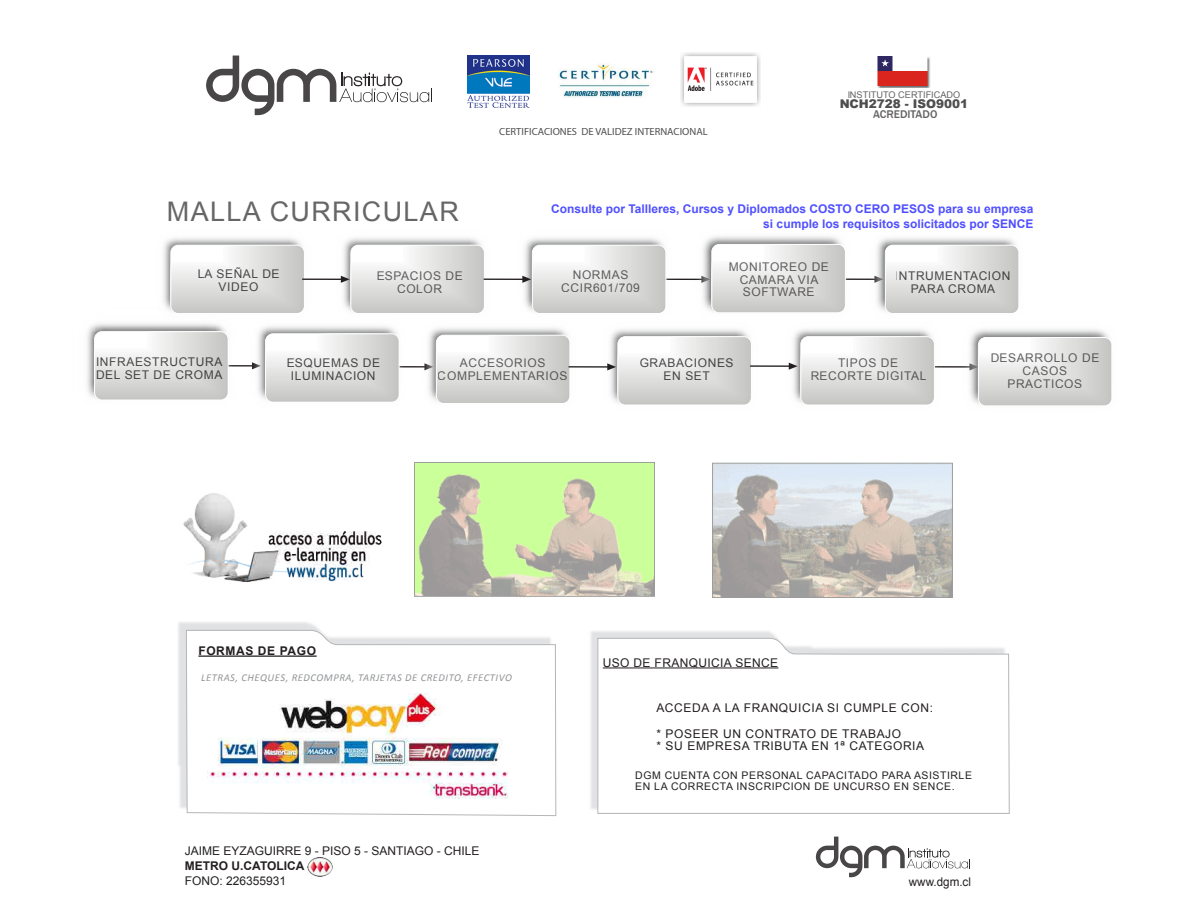
<style>
.page{position:relative;width:1188px;height:918px;background:#fff}
.page>*{position:absolute;margin:0;border:0;box-sizing:border-box;transform-origin:0 0}
.t1{font:27px "Arial";letter-spacing:.05em;color:#666}
.t2{font:12px/12.8px "Arial";letter-spacing:.05em;color:#231f20;text-align:center}
.t3{font:700 12px/14.4px "Arial";color:#0303ff;text-align:right}
.t4{font:12px/12.8px "Arial";letter-spacing:.05em;color:#000;text-align:center}
.t5{font:12px "Arial";color:#231f20}
.t6{font:12px "Arial";letter-spacing:.03em;color:#231f20}
.t7{font:700 12px "Arial";color:#231f20}
.t8{font:900 12px "Arial";color:#000}
.t9{font:700 12px "Arial";letter-spacing:.05em;color:#231f20}
.t10{font:500 11.55px "Franklin Gothic";color:#231f20}
.t11{font:10.5px/10.5px "Arial";letter-spacing:.05em;color:#231f20}
.t12{font:italic 10.5px "Calibri";letter-spacing:.05em;color:#939598}
.t13{font:10.5px "Myriad Pro";color:#000}
.t14{font:9.15px "Arial";color:#231f20}
</style>
<div class="page">
<img style="left:415px;top:462px;width:239px;height:138px">
<svg style="left:597px;top:479px;width:413px;height:335px"></svg>
<img style="left:178px;top:622px;width:142px;height:186px">
<svg style="left:186px;top:630px;width:370px;height:186px"></svg>
<hr style="left:198px;top:656px;width:119px;height:1px;background:#231f20">
<hr style="left:603px;top:668px;width:175px;height:1px;background:#231f20">
<img style="left:163px;top:238px;width:127px;height:34px">
<svg style="left:171px;top:245px;width:119px;height:30px"></svg>
<div style="left:171px;top:245px;width:134px;height:69px;border:1px solid #fff;border-radius:8px"></div>
<svg style="left:449px;top:365px;width:108px;height:37px;background:#d7d7d6"></svg>
<div style="left:436px;top:335px;width:134px;height:69px;border:1px solid #fff;border-radius:8px"></div>
<img style="left:557px;top:365px;width:13px;height:39px">
<img style="left:535px;top:238px;width:117px;height:127px">
<svg style="left:789px;top:363px;width:130px;height:42px;background:#d8d9d7"></svg>
<hr style="left:750px;top:365px;width:39px;height:2px;background:#231f20">
<img style="left:290px;top:238px;width:245px;height:127px">
<svg style="left:607px;top:337px;width:144px;height:68px"></svg>
<hr style="left:569px;top:366px;width:39px;height:2px;background:#231f20">
<svg style="left:522px;top:245px;width:130px;height:69px"></svg>
<hr style="left:484px;top:279px;width:39px;height:1px;background:#231f20">
<svg style="left:341px;top:245px;width:143px;height:69px"></svg>
<img style="left:919px;top:329px;width:190px;height:76px">
<svg style="left:970px;top:337px;width:140px;height:68px;background:#d5d6d4"></svg>
<div style="left:978px;top:337px;width:134px;height:69px;border:1px solid #fff;border-radius:8px"></div>
<img style="left:652px;top:236px;width:174px;height:127px">
<svg style="left:701px;top:244px;width:125px;height:69px"></svg>
<div style="left:712px;top:244px;width:134px;height:69px;border:1px solid #fff;border-radius:8px"></div>
<img style="left:826px;top:236px;width:243px;height:129px">
<svg style="left:874px;top:245px;width:145px;height:69px"></svg>
<div style="left:885px;top:245px;width:134px;height:69px;border:1px solid #fff;border-radius:8px"></div>
<img style="left:278px;top:275px;width:171px;height:129px">
<svg style="left:278px;top:334px;width:121px;height:68px"></svg>
<div style="left:265px;top:334px;width:134px;height:68px;border:1px solid #fff;border-radius:8px"></div>
<img style="left:87px;top:272px;width:191px;height:130px">
<svg style="left:95px;top:332px;width:133px;height:68px"></svg>
<div style="left:94px;top:331px;width:134px;height:69px;border:1px solid #fff;border-radius:8px"></div>
<img style="left:308px;top:858px;width:25px;height:19px">
<svg style="left:816px;top:837px;width:154px;height:40px"></svg>
<img style="left:877px;top:56px;width:54px;height:32px">
<svg style="left:206px;top:56px;width:226px;height:59px"></svg>
<img style="left:681px;top:52px;width:80px;height:54px">
<img style="left:468px;top:55px;width:62px;height:52px">
<img style="left:558px;top:63px;width:95px;height:35px">
<img style="left:208px;top:694px;width:301px;height:105px">
<img style="left:183px;top:493px;width:199px;height:89px">
<h1 class="t1" style="left:167px;top:193px;width:293px">MALLA CURRICULAR</h1>
<p class="t4" style="left:197px;top:268px;width:84px">LA SEÑAL DE<br>VIDEO</p>
<p class="t2" style="left:376px;top:269px;width:88px">ESPACIOS DE<br>COLOR</p>
<p class="t13" style="left:499px;top:125px;width:210px">CERTIFICACIONES DE VALIDEZ INTERNACIONAL</p>
<p class="t14" style="left:847px;top:89px;width:114px">INSTITUTO CERTIFICADO</p>
<p class="t8" style="left:839px;top:95px;width:130px">NCH2728 - ISO9001</p>
<p class="t10" style="left:873px;top:107px;width:66px">ACREDITADO</p>
<p class="t3" style="left:551px;top:202px;width:484px">Consulte por Tallleres, Cursos y Diplomados COSTO CERO PESOS para su empresa si cumple los requisitos solicitados por SENCE</p>
<p class="t2" style="left:561px;top:268px;width:80px">NORMAS<br>CCIR601/709</p>
<p class="t2" style="left:729px;top:260px;width:102px">MONITOREO DE<br>CAMARA VIA<br>SOFTWARE</p>
<p class="t4" style="left:895px;top:269px;width:117px">INTRUMENTACION<br>PARA CROMA</p>
<p class="t4" style="left:96px;top:356px;width:128px;text-align:left">INFRAESTRUCTURA<br>DEL SET DE CROMA</p>
<p class="t4" style="left:286px;top:357px;width:96px">ESQUEMAS DE<br>ILUMINACION</p>
<p class="t4" style="left:640px;top:356px;width:96px">GRABACIONES<br>EN SET</p>
<p class="t2" style="left:438px;top:356px;width:131px">ACCESORIOS<br>COMPLEMENTARIOS</p>
<p class="t2" style="left:810px;top:357px;width:117px">TIPOS DE<br>RECORTE DIGITAL</p>
<p class="t2" style="left:990px;top:352px;width:111px">DESARROLLO DE<br>CASOS<br>PRACTICOS</p>
<p class="t9" style="left:198px;top:643px;width:119px">FORMAS DE PAGO</p>
<p class="t12" style="left:201px;top:671px;width:312px">LETRAS, CHEQUES, REDCOMPRA, TARJETAS DE CREDITO, EFECTIVO</p>
<p class="t6" style="left:603px;top:655px;width:177px">USO DE FRANQUICIA SENCE</p>
<p class="t2" style="left:656px;top:694px;width:278px;line-height:26.4px;text-align:left">ACCEDA A LA FRANQUICIA SI CUMPLE CON: * POSEER UN CONTRATO DE TRABAJO</p>
<p class="t2" style="left:656px;top:740px;width:269px">* SU EMPRESA TRIBUTA EN 1ª CATEGORIA</p>
<p class="t11" style="left:635px;top:771px;width:338px">DGM CUENTA CON PERSONAL CAPACITADO PARA ASISTIRLE<br>EN LA CORRECTA INSCRIPCION DE UNCURSO EN SENCE.</p>
<p class="t5" style="left:185px;top:843px;width:296px">JAIME EYZAGUIRRE 9 - PISO 5 - SANTIAGO - CHILE</p>
<p class="t7" style="left:185px;top:857px;width:121px">METRO U.CATOLICA</p>
<p class="t5" style="left:185px;top:873px;width:103px">FONO: 226355931</p>
<p class="t2" style="left:909px;top:875px;width:64px">www.dgm.cl</p>
</div>
